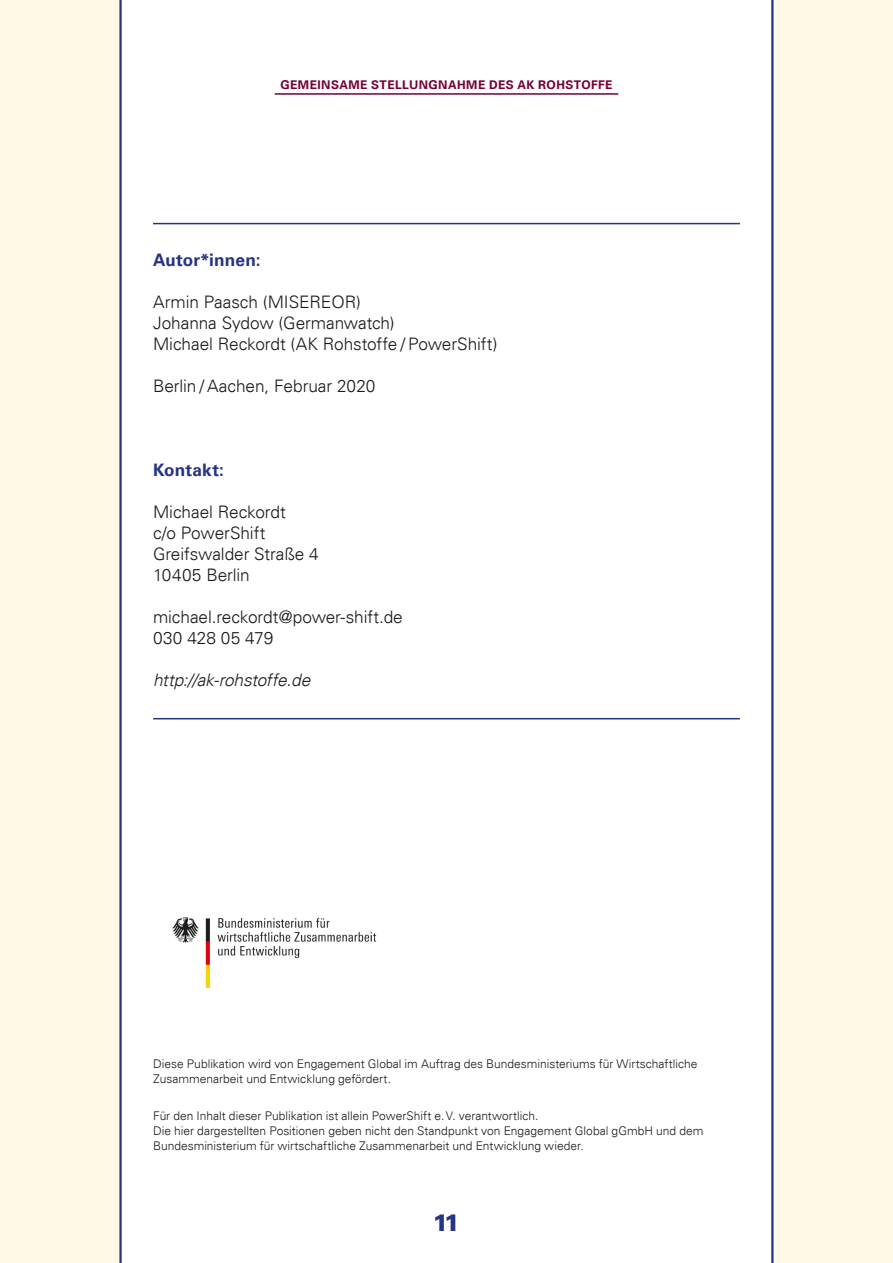
<style>
.page{position:relative;width:893px;height:1263px;background:#fff9e5}
.page>*{position:absolute;margin:0;border:0;box-sizing:border-box;transform-origin:0 0}
.t1{font:900 24px "Univers LT";color:#253483}
.t2{font:300 17.25px/21px "Univers LT";letter-spacing:-.005em;color:#1a1a18}
.t3{font:italic 300 17.25px "Univers LT";letter-spacing:-.01em;color:#1a1a18}
.t4{font:700 17.25px "Univers";letter-spacing:.005em;color:#253483}
.t5{font:300 12px/15px "Univers LT";color:#1a1a18}
.t6{font:700 12px "Univers LT";letter-spacing:.03em;color:#750037}
</style>
<div class="page">
<div style="left:119px;top:0;width:654px;height:1263px;background:#fff"></div>
<hr style="left:153px;top:223px;width:587px;height:1px;background:#253483">
<hr style="left:153px;top:718px;width:587px;height:1px;background:#253483">
<img style="left:153px;top:896px;width:255px;height:114px">
<hr style="left:275px;top:93px;width:343px;height:2px;background:#750037">
<p class="t6" style="left:280px;top:78px;width:334px">GEMEINSAME STELLUNGNAHME DES AK ROHSTOFFE</p>
<h2 class="t4" style="left:153px;top:250px;width:109px">Autor*innen:</h2>
<h2 class="t2" style="left:153px;top:291px;width:346px">Armin Paasch (MISEREOR)<br>Johanna Sydow (Germanwatch)<br>Michael Reckordt (AK Rohstoffe / PowerShift)</h2>
<h2 class="t2" style="left:153px;top:375px;width:224px">Berlin / Aachen, Februar 2020</h2>
<h2 class="t4" style="left:153px;top:460px;width:72px">Kontakt:</h2>
<h2 class="t2" style="left:153px;top:501px;width:167px">Michael Reckordt<br>c/o PowerShift<br>Greifswalder Straße 4<br>10405 Berlin</h2>
<h2 class="t2" style="left:153px;top:606px;width:251px">michael.reckordt@power-shift.de<br>030 428 05 479</h2>
<h2 class="t3" style="left:153px;top:669px;width:159px">http://ak-rohstoffe.de</h2>
<p class="t5" style="left:153px;top:1057px;width:546px">Diese Publikation wird von Engagement Global im Auftrag des Bundesministeriums für Wirtschaftliche<br>Zusammenarbeit und Entwicklung gefördert.</p>
<p class="t5" style="left:153px;top:1108px;width:552px">Für den Inhalt dieser Publikation ist allein PowerShift e.V. verantwortlich.<br>Die hier dargestellten Positionen geben nicht den Standpunkt von Engagement Global gGmbH und dem<br>Bundesministerium für wirtschaftliche Zusammenarbeit und Entwicklung wieder.</p>
<h1 class="t1" style="left:433px;top:1208px;width:29px">11</h1>
</div>
